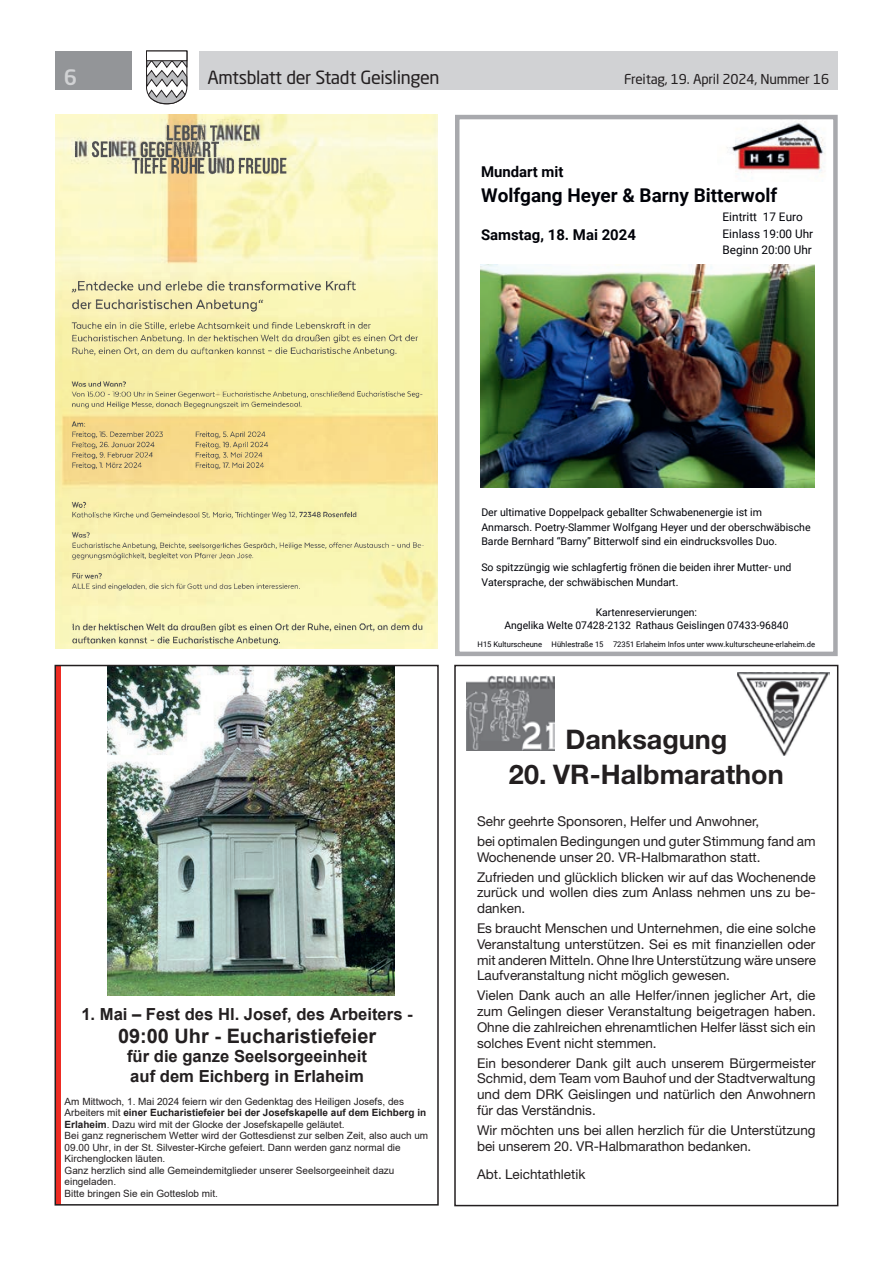
<style>
.page{position:relative;width:893px;height:1263px;background:#fff}
.page>*{position:absolute;margin:0;border:0;box-sizing:border-box;transform-origin:0 0}
.t1{font:700 27px "Helvetica Neue LT Std";color:#231f20}
.t2{font:500 21px "Neo Sans Std";color:#d1d2d4}
.t3{font:700 19.95px "Arial";color:#231f20}
.t4{font:700 18.9px "Roboto";color:#000208}
.t5{font:18px "Neo Sans Std";letter-spacing:-.02em;color:#231f20}
.t6{font:700 16.65px/19.2px "Arial";color:#231f20}
.t7{font:700 14.85px "Roboto";color:#000208}
.t8{font:13.5px/15.8px "Helvetica Neue LT Std";color:#231f20}
.t9{font:13.5px "Neo Sans Std";letter-spacing:-.015em;color:#231f20}
.t10{font:11.85px/16.2px "Roboto";color:#000208}
.t11{font:10.65px/14.7px "Roboto";color:#000208}
.t12{font:10.5px/12.6px "Roboto";color:#000208;text-align:center}
.t13{font:9.9px/11.4px "Arial";color:#231f20}
.t14{font:7.65px "Roboto";color:#000208}
.s1{font-weight:700}
</style>
<div class="page">
<div style="left:199px;top:51px;width:639px;height:38px;background:#d1d2d4"></div>
<div style="left:55px;top:51px;width:77px;height:38px;background:#939598"></div>
<svg style="left:146px;top:50px;width:42px;height:55px"></svg>
<div style="left:146px;top:51px;width:41px;height:10px;background:#fff;border:1px solid #231f20"></div>
<img style="left:108px;top:668px;width:287px;height:327px">
<div style="left:56px;top:665px;width:5px;height:540px;background:#ee2b23"></div>
<div style="left:55px;top:665px;width:384px;height:540px;border:2px solid #231f20"></div>
<img style="left:727px;top:120px;width:99px;height:59px">
<img style="left:481px;top:265px;width:334px;height:222px">
<div style="left:455px;top:115px;width:383px;height:541px;border:4px solid #a8a9ad"></div>
<div style="left:454px;top:665px;width:384px;height:541px;border:2px solid #231f20"></div>
<img style="left:467px;top:676px;width:87px;height:75px">
<img style="left:737px;top:673px;width:92px;height:82px">
<img style="left:55px;top:115px;width:383px;height:533px">
<img style="left:209px;top:124px;width:43px;height:17px">
<img style="left:132px;top:157px;width:156px;height:17px">
<img style="left:71px;top:622px;width:352px;height:24px">
<img style="left:71px;top:511px;width:353px;height:79px">
<img style="left:71px;top:420px;width:199px;height:49px">
<img style="left:71px;top:280px;width:352px;height:129px">
<img style="left:71px;top:501px;width:17px;height:8px">
<img style="left:74px;top:140px;width:37px;height:17px">
<img style="left:198px;top:125px;width:8px;height:33px">
<img style="left:208px;top:157px;width:14px;height:17px">
<img style="left:170px;top:157px;width:28px;height:17px">
<img style="left:202px;top:141px;width:18px;height:16px">
<img style="left:140px;top:124px;width:62px;height:33px">
<h2 class="t2" style="left:64px;top:64px;width:15px">6</h2>
<h3 class="t5" style="left:207px;top:66px;width:234px">Amtsblatt der Stadt Geislingen</h3>
<p class="t9" style="left:624px;top:71px;width:207px">Freitag, 19. April 2024, Nummer 16</p>
<p class="t7" style="left:481px;top:161px;width:84px">Mundart mit</p>
<h3 class="t4" style="left:481px;top:182px;width:298px">Wolfgang Heyer &amp; Barny Bitterwolf</h3>
<p class="t7" style="left:481px;top:225px;width:156px">Samstag, 18. Mai 2024</p>
<p class="t10" style="left:723px;top:209px;width:92px">Eintritt 17 Euro<br>Einlass 19:00 Uhr<br>Beginn 20:00 Uhr</p>
<p class="t6" style="left:81px;top:1005px;width:333px">1. Mai – Fest des Hl. Josef, des Arbeiters -</p>
<h3 class="t3" style="left:118px;top:1021px;width:260px">09:00 Uhr - Eucharistiefeier</h3>
<p class="t6" style="left:127px;top:1047px;width:241px">für die ganze Seelsorgeeinheit auf dem Eichberg in Erlaheim</p>
<p class="t13" style="left:65px;top:1095px;width:365px">Am Mittwoch, 1. Mai 2024 feiern wir den Gedenktag des Heiligen Josefs, des Arbeiters mit <span class="s1">einer Eucharistiefeier bei der Josefskapelle auf dem Eichberg in Erlaheim</span>. Dazu wird mit der Glocke der Josefskapelle geläutet.<br>Bei ganz regnerischem Wetter wird der Gottesdienst zur selben Zeit, also auch um 09.00 Uhr, in der St. Silvester-Kirche gefeiert. Dann werden ganz normal die Kirchenglocken läuten.<br>Ganz herzlich sind alle Gemeindemitglieder unserer Seelsorgeeinheit dazu eingeladen.<br>Bitte bringen Sie ein Gotteslob mit.</p>
<p class="t11" style="left:481px;top:504px;width:331px">Der ultimative Doppelpack geballter Schwabenenergie ist im<br>Anmarsch. Poetry-Slammer Wolfgang Heyer und der oberschwäbische<br>Barde Bernhard “Barny” Bitterwolf sind ein eindrucksvolles Duo.</p>
<p class="t11" style="left:481px;top:559px;width:312px">So spitzzüngig wie schlagfertig frönen die beiden ihrer Mutter- und<br>Vatersprache, der schwäbischen Mundart.</p>
<p class="t12" style="left:504px;top:605px;width:286px">Kartenreservierungen:<br>Angelika Welte 07428-2132 Rathaus Geislingen 07433-96840</p>
<p class="t14" style="left:478px;top:639px;width:339px">H15 Kulturscheune Hühlestraße 15 72351 Erlaheim Infos unter www.kulturscheune-erlaheim.de</p>
<h1 class="t1" style="left:565px;top:723px;width:164px">Danksagung</h1>
<h1 class="t1" style="left:509px;top:757px;width:276px">20. VR-Halbmarathon</h1>
<p class="t8" style="left:477px;top:811px;width:340px;line-height:20px">Sehr geehrte Sponsoren, Helfer und Anwohner,<br>bei optimalen Bedingungen und guter Stimmung fand am</p>
<p class="t8" style="left:477px;top:847px;width:340px;line-height:20px">Wochenende unser 20. VR-Halbmarathon statt.<br>Zufrieden und glücklich blicken wir auf das Wochenende</p>
<p class="t8" style="left:477px;top:884px;width:340px">zurück und wollen dies zum Anlass nehmen uns zu be&shy;danken.</p>
<p class="t8" style="left:477px;top:920px;width:340px;text-align:justify">Es braucht Menschen und Unternehmen, die eine solche Veranstaltung unterstützen. Sei es mit finanziellen oder mit anderen Mitteln. Ohne Ihre Unterstützung wäre unsere Laufveranstaltung nicht möglich gewesen.</p>
<p class="t8" style="left:477px;top:987px;width:340px;text-align:justify">Vielen Dank auch an alle Helfer/innen jeglicher Art, die zum Gelingen dieser Veranstaltung beigetragen haben.<br>Ohne die zahlreichen ehrenamtlichen Helfer lässt sich ein solches Event nicht stemmen.</p>
<p class="t8" style="left:477px;top:1055px;width:340px;text-align:justify">Ein besonderer Dank gilt auch unserem Bürgermeister Schmid, dem Team vom Bauhof und der Stadtverwaltung und dem DRK Geislingen und natürlich den Anwohnern für das Verständnis.</p>
<p class="t8" style="left:477px;top:1122px;width:340px">Wir möchten uns bei allen herzlich für die Unterstützung bei unserem 20. VR-Halbmarathon bedanken.</p>
<p class="t8" style="left:477px;top:1166px;width:110px">Abt. Leichtathletik</p>
</div>
